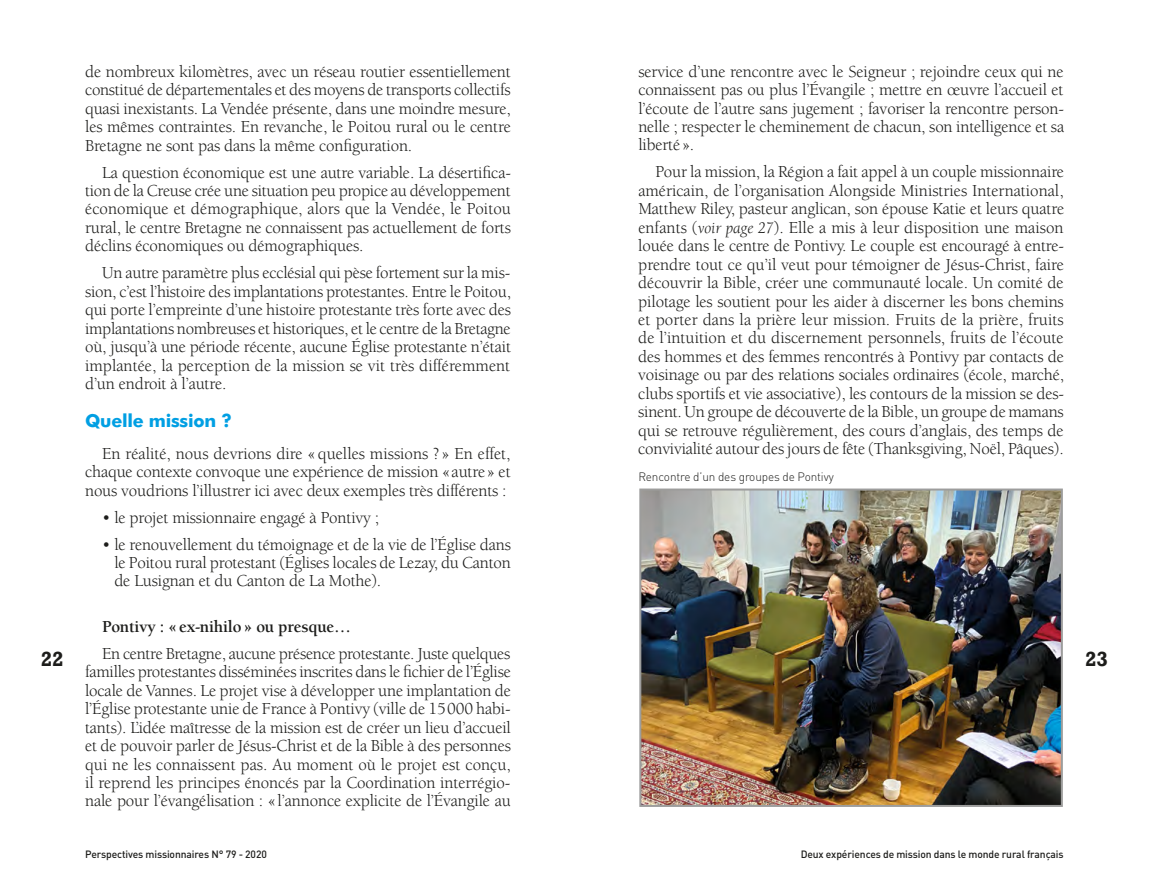
<style>
.page{position:relative;width:1149px;height:893px;background:#fff}
.page>*{position:absolute;margin:0;border:0;box-sizing:border-box;transform-origin:0 0}
.t1{font:700 21px "Rockwell";color:#1d1d1b}
.t2{font:700 18px "Futura BT";letter-spacing:-.015em;color:#009fe3}
.t3{font:17.25px/18.5px "Berkeley";letter-spacing:-.01em;color:#1d1d1b;text-align:justify}
.t4{font:700 17.25px "Berkeley";letter-spacing:-.01em;color:#1d1d1b}
.t5{font:300 12px "DIN";letter-spacing:-.01em;color:#1d1d1b}
.t6{font:500 10.5px "DIN";letter-spacing:-.01em;color:#1d1d1b}
.s1{font-style:italic;font-size:16.5px}
</style>
<div class="page">
<img style="left:642px;top:491px;width:417px;height:313px">
<div style="left:639px;top:488px;width:423px;height:319px;border:2px solid #9d9d9c"></div>
<p class="t3" style="left:638px;top:62px;width:427px">service d’une rencontre avec le Seigneur ; rejoindre ceux qui ne connaissent pas ou plus l’Évangile ; mettre en œuvre l’accueil et l’écoute de l’autre sans jugement ; favoriser la rencontre person&shy;nelle ; respecter le cheminement de chacun, son intelligence et sa liberté».</p>
<p class="t3" style="left:638px;top:163px;width:427px;text-indent:17px">Pour la mission, la Région a fait appel à un couple missionnaire américain, de l’organisation Alongside Ministries International, Matthew Riley, pasteur anglican, son épouse Katie et leurs quatre enfants (<span class="s1">voir page 27</span>). Elle a mis à leur disposition une maison louée dans le centre de Pontivy. Le couple est encouragé à entre&shy;prendre tout ce qu’il veut pour témoigner de Jésus-Christ, faire découvrir la Bible, créer une communauté locale. Un comité de pilotage les soutient pour les aider à discerner les bons chemins et porter dans la prière leur mission. Fruits de la prière, fruits de l’intuition et du discernement personnels, fruits de l’écoute des hommes et des femmes rencontrés à Pontivy par contacts de voisinage ou par des relations sociales ordinaires (école, marché, clubs sportifs et vie associative), les contours de la mission se des&shy;sinent. Un groupe de découverte de la Bible, un groupe de mamans qui se retrouve régulièrement, des cours d’anglais, des temps de convivialité autour des jours de fête (Thanksgiving, Noël, Pâques).</p>
<p class="t3" style="left:85px;top:62px;width:427px">de nombreux kilomètres, avec un réseau routier essentiellement constitué de départementales et des moyens de transports collectifs quasi inexistants. La Vendée présente, dans une moindre mesure, les mêmes contraintes. En revanche, le Poitou rural ou le centre Bretagne ne sont pas dans la même configuration.</p>
<p class="t3" style="left:85px;top:163px;width:427px;text-indent:17px">La question économique est une autre variable. La désertifica&shy;tion de la Creuse crée une situation peu propice au développement économique et démographique, alors que la Vendée, le Poitou rural, le centre Bretagne ne connaissent pas actuellement de forts déclins économiques ou démographiques.</p>
<p class="t3" style="left:85px;top:264px;width:427px;text-indent:17px">Un autre paramètre plus ecclésial qui pèse fortement sur la mis&shy;sion, c’est l’histoire des implantations protestantes. Entre le Poitou, qui porte l’empreinte d’une histoire protestante très forte avec des implantations nombreuses et historiques, et le centre de la Bretagne où, jusqu’à une période récente, aucune Église protestante n’était implantée, la perception de la mission se vit très différemment d’un endroit à l’autre.</p>
<p class="t2" style="left:85px;top:410px;width:148px">Quelle mission ?</p>
<p class="t3" style="left:85px;top:444px;width:427px;text-indent:17px">En réalité, nous devrions dire « quelles missions ? » En effet, chaque contexte convoque une expérience de mission «autre» et nous voudrions l’illustrer ici avec deux exemples très différents :</p>
<p class="t3" style="left:102px;top:508px;width:278px">• le projet missionnaire engagé à Pontivy ;</p>
<p class="t3" style="left:114px;top:535px;width:398px;text-indent:-12px">• le renouvellement du témoignage et de la vie de l’Église dans le Poitou rural protestant (Églises locales de Lezay, du Canton de Lusignan et du Canton de La Mothe).</p>
<p class="t4" style="left:102px;top:617px;width:250px">Pontivy : «ex-nihilo» ou presque…</p>
<p class="t3" style="left:85px;top:644px;width:427px;text-indent:17px">En centre Bretagne, aucune présence protestante. Juste quelques familles protestantes disséminées inscrites dans le fichier de l’Église locale de Vannes. Le projet vise à développer une implantation de l’Église protestante unie de France à Pontivy (ville de 15000 habi&shy;tants). L’idée maîtresse de la mission est de créer un lieu d’accueil et de pouvoir parler de Jésus-Christ et de la Bible à des personnes qui ne les connaissent pas. Au moment où le projet est conçu, il reprend les principes énoncés par la Coordination interrégio&shy;nale pour l’évangélisation : «l’annonce explicite de l’Évangile au</p>
<p class="t5" style="left:638px;top:469px;width:197px">Rencontre d’un des groupes de Pontivy</p>
<p class="t1" style="left:41px;top:647px;width:25px">22</p>
<p class="t1" style="left:1084px;top:647px;width:25px">23</p>
<p class="t6" style="left:85px;top:848px;width:183px">Perspectives missionnaires N° 79 - 2020</p>
<p class="t6" style="left:800px;top:848px;width:264px">Deux expériences de mission dans le monde rural français</p>
</div>
